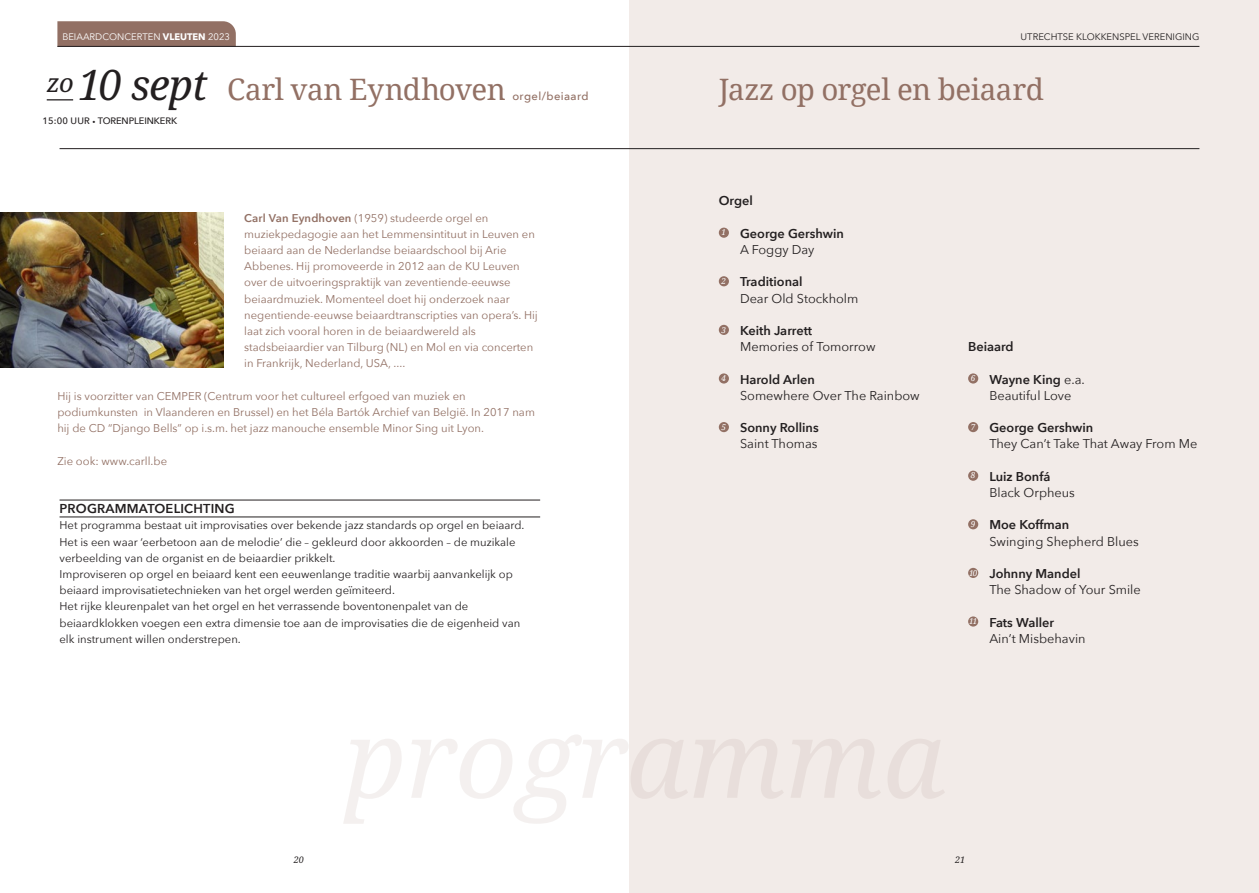
<style>
.page{position:relative;width:1259px;height:893px;background:#fff}
.page>*{position:absolute;margin:0;border:0;box-sizing:border-box;transform-origin:0 0}
.t1{font:italic 42px "Noto Serif";letter-spacing:-.025em;color:#231f20}
.t2{font:29.55px "Noto Serif";letter-spacing:-.015em;color:#927064}
.t3{font:600 12.9px "Avenir Next";letter-spacing:.015em;color:#231f20}
.t4{font:12.75px/16.2px "Avenir Next";color:#231f20}
.t5{font:600 12.75px "Avenir Next";color:#231f20}
.t6{font:11.25px/16.2px "Avenir Next";color:#927064}
.t7{font:11.25px/16.2px "Avenir Next";color:#231f20}
.t8{font:500 11.25px "Avenir Next";letter-spacing:.035em;color:#927064}
.t9{font:9.45px "Avenir Next";color:#231f20}
.t10{font:9.45px "Avenir Next";color:#fff}
.t11{font:500 9.3px "Avenir Next";letter-spacing:-.01em;color:#231f20}
.t12{font:italic 9px "Noto Serif";color:#231f20}
.t13{font:italic 8.1px "Noto Serif";color:#fff}
.s1{font-family:"Avenir Next LT Pro";font-weight:700}
.s2{font-size:6px}
.s3{font-weight:600}
</style>
<div class="page">
<div style="left:629px;top:0;width:630px;height:893px;background:#f2ebe8"></div>
<img style="left:0;top:213px;width:223px;height:154px">
<div style="left:968px;top:422px;width:10px;height:10px;background:#927064;border-radius:50%"></div>
<div style="left:968px;top:471px;width:10px;height:10px;background:#927064;border-radius:50%"></div>
<div style="left:968px;top:373px;width:10px;height:11px;background:#927064;border-radius:50%"></div>
<div style="left:719px;top:228px;width:10px;height:10px;background:#927064;border-radius:50%"></div>
<div style="left:719px;top:276px;width:10px;height:10px;background:#927064;border-radius:50%"></div>
<div style="left:968px;top:519px;width:10px;height:10px;background:#927064;border-radius:50%"></div>
<div style="left:719px;top:325px;width:10px;height:10px;background:#927064;border-radius:50%"></div>
<div style="left:719px;top:373px;width:10px;height:11px;background:#927064;border-radius:50%"></div>
<div style="left:719px;top:422px;width:10px;height:10px;background:#927064;border-radius:50%"></div>
<div style="left:968px;top:616px;width:10px;height:11px;background:#927064;border-radius:50%"></div>
<div style="left:968px;top:568px;width:10px;height:10px;background:#927064;border-radius:50%"></div>
<svg style="left:57px;top:21px;width:179px;height:25px;background:#937267"></svg>
<hr style="left:57px;top:46px;width:1142px;height:1px;background:#231f20">
<svg style="left:47px;top:99px;width:26px;height:1px"></svg>
<hr style="left:60px;top:148px;width:1139px;height:1px;background:#231f20">
<hr style="left:60px;top:500px;width:480px;height:1px;background:#231f20">
<hr style="left:60px;top:517px;width:480px;height:1px;background:#231f20">
<p class="t10" style="left:62px;top:29px;width:169px">BEIAARDCONCERTEN <span class="s1">VLEUTEN</span> 2023</p>
<h1 class="t1" style="left:47px;top:56px;width:162px"><sup>zo</sup> 10 sept</h1>
<p class="t11" style="left:43px;top:113px;width:136px">15:00 UUR <span class="s2">•</span> TORENPLEINKERK</p>
<h2 class="t2" style="left:227px;top:69px;width:280px">Carl van Eyndhoven</h2>
<p class="t8" style="left:512px;top:87px;width:78px">orgel/beiaard</p>
<p class="t6" style="left:244px;top:209px;width:295px"><span class="s3">Carl Van Eyndhoven</span> (1959) studeerde orgel en muziekpedagogie aan het Lemmensintituut in Leuven en beiaard aan de Nederlandse beiaardschool bij Arie Abbenes. Hij promoveerde in 2012 aan de KU Leuven over de uitvoeringspraktijk van zeventiende-eeuwse beiaardmuziek. Momenteel doet hij onderzoek naar negentiende-eeuwse beiaardtranscripties van opera’s. Hij laat zich vooral horen in de beiaardwereld als stadsbeiaardier van Tilburg (NL) en Mol en via concerten in Frankrijk, Nederland, USA, ....</p>
<p class="t6" style="left:57px;top:387px;width:479px">Hij is voorzitter van CEMPER (Centrum voor het cultureel erfgoed van muziek en podiumkunsten in Vlaanderen en Brussel) en het Béla Bartók Archief van België. In 2017 nam hij de CD “Django Bells” op i.s.m. het jazz manouche ensemble Minor Sing uit Lyon.</p>
<p class="t6" style="left:57px;top:452px;width:111px">Zie ook: www.carll.be</p>
<p class="t3" style="left:60px;top:498px;width:177px">PROGRAMMATOELICHTING</p>
<p class="t7" style="left:60px;top:517px;width:466px">Het programma bestaat uit improvisaties over bekende jazz standards op orgel en beiaard.<br>Het is een waar ‘eerbetoon aan de melodie’ die – gekleurd door akkoorden – de muzikale verbeelding van de organist en de beiaardier prikkelt.<br>Improviseren op orgel en beiaard kent een eeuwenlange traditie waarbij aanvankelijk op beiaard improvisatietechnieken van het orgel werden geïmiteerd.<br>Het rijke kleurenpalet van het orgel en het verrassende boventonenpalet van de beiaardklokken voegen een extra dimensie toe aan de improvisaties die de eigenheid van elk instrument willen onderstrepen.</p>
<p class="t9" style="left:1020px;top:29px;width:180px">UTRECHTSE KLOKKENSPEL VERENIGING</p>
<h2 class="t2" style="left:719px;top:69px;width:327px">Jazz op orgel en beiaard</h2>
<p class="t5" style="left:719px;top:190px;width:36px">Orgel</p>
<p class="t5" style="left:740px;top:222px;width:105px">George Gershwin</p>
<p class="t4" style="left:740px;top:241px;width:76px">A Foggy Day</p>
<p class="t5" style="left:740px;top:271px;width:64px">Traditional</p>
<p class="t4" style="left:740px;top:289px;width:120px">Dear Old Stockholm</p>
<p class="t5" style="left:740px;top:320px;width:74px">Keith Jarrett</p>
<p class="t4" style="left:740px;top:338px;width:137px">Memories of Tomorrow</p>
<p class="t5" style="left:740px;top:368px;width:76px">Harold Arlen</p>
<p class="t4" style="left:740px;top:387px;width:181px">Somewhere Over The Rainbow</p>
<p class="t5" style="left:740px;top:417px;width:80px">Sonny Rollins</p>
<p class="t4" style="left:740px;top:435px;width:79px">Saint Thomas</p>
<p class="t13" style="left:721px;top:227px;width:6px">1</p>
<p class="t13" style="left:721px;top:275px;width:6px">2</p>
<p class="t13" style="left:721px;top:324px;width:6px">3</p>
<p class="t13" style="left:721px;top:373px;width:6px">4</p>
<p class="t13" style="left:721px;top:421px;width:6px">5</p>
<p class="t5" style="left:968px;top:336px;width:47px">Beiaard</p>
<p class="t4" style="left:989px;top:370px;width:97px"><span class="s3">Wayne King</span> e.a.<br>Beautiful Love</p>
<p class="t5" style="left:989px;top:417px;width:105px">George Gershwin</p>
<p class="t4" style="left:989px;top:435px;width:209px">They Can’t Take That Away From Me</p>
<p class="t5" style="left:989px;top:465px;width:63px">Luiz Bonfá</p>
<p class="t4" style="left:989px;top:484px;width:87px">Black Orpheus</p>
<p class="t5" style="left:989px;top:514px;width:81px">Moe Koffman</p>
<p class="t4" style="left:989px;top:532px;width:151px">Swinging Shepherd Blues</p>
<p class="t5" style="left:989px;top:563px;width:93px">Johnny Mandel</p>
<p class="t4" style="left:989px;top:581px;width:153px">The Shadow of Your Smile</p>
<p class="t5" style="left:989px;top:611px;width:66px">Fats Waller</p>
<p class="t4" style="left:989px;top:630px;width:98px">Ain’t Misbehavin</p>
<p class="t13" style="left:971px;top:373px;width:6px">6</p>
<p class="t13" style="left:971px;top:421px;width:6px">7</p>
<p class="t13" style="left:971px;top:470px;width:6px">8</p>
<p class="t13" style="left:971px;top:518px;width:6px">9</p>
<p class="t13" style="left:969px;top:567px;width:10px">10</p>
<p class="t13" style="left:969px;top:616px;width:10px">11</p>
<p class="t12" style="left:294px;top:854px;width:12px">20</p>
<p class="t12" style="left:955px;top:854px;width:12px">21</p>
</div>
